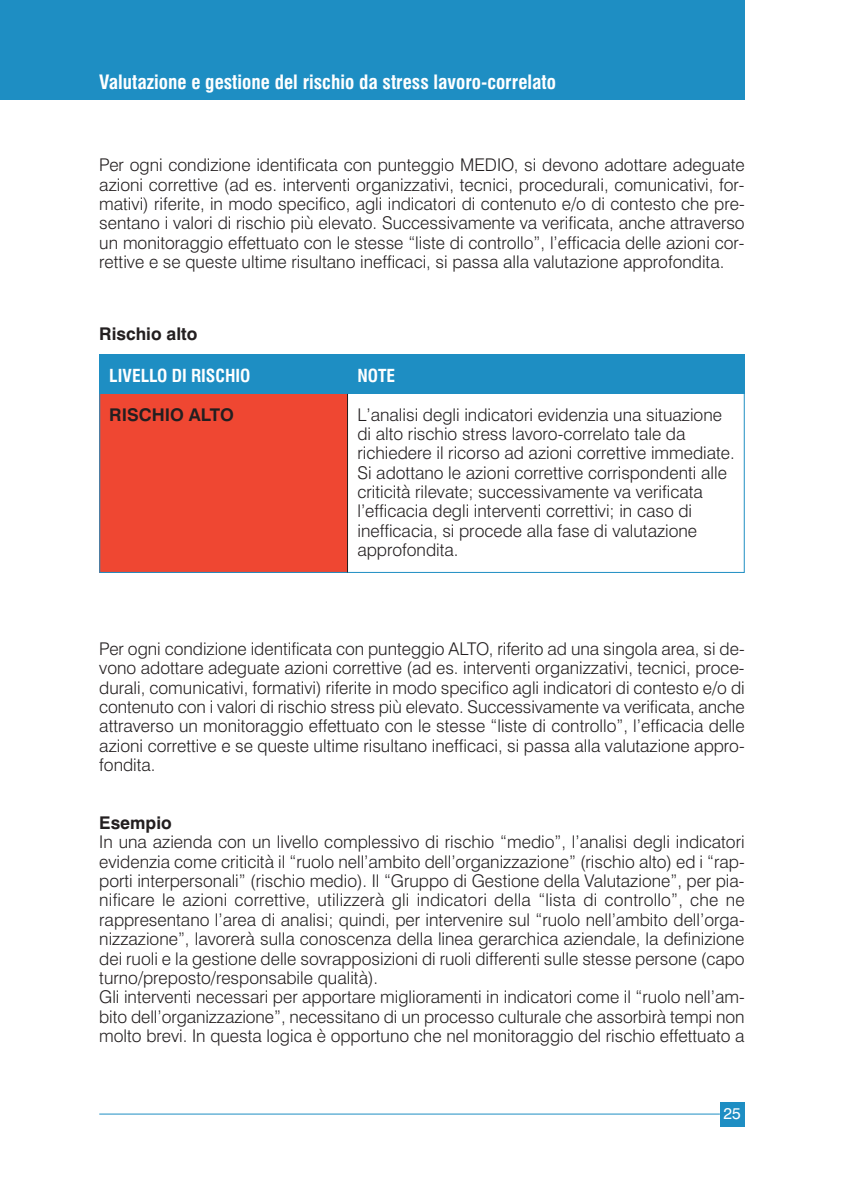
<style>
.page{position:relative;width:844px;height:1191px;background:#fff}
.page>*{position:absolute;margin:0;border:0;box-sizing:border-box;transform-origin:0 0}
.t1{font:700 condensed 19.25px "Swiss 721 BT";color:#fff}
.t2{font:300 17.5px/19.4px "Swiss 721 BT";color:#231f20;text-align:justify}
.t3{font:700 17.5px "Swiss 721 BT";color:#231f20}
.t4{font:700 condensed 17.5px "Swiss 721 BT";color:#fff}
.t5{font:15.75px "Swiss 721 BT";color:#fff}
</style>
<div class="page">
<div style="left:719px;top:1101px;width:25px;height:25px;background:#1e8ec3"></div>
<hr style="left:99px;top:1113px;width:620px;height:1px;background:#1e8ec3">
<div style="left:0;top:1px;width:744px;height:98px;background:#1e8ec3"></div>
<div style="left:99px;top:394px;width:248px;height:179px;background:#ef4732"></div>
<div style="left:99px;top:354px;width:645px;height:40px;background:#1e8ec3"></div>
<div style="left:99px;top:354px;width:645px;height:219px;border:1px solid #1e8ec3"></div>
<hr style="left:347px;top:394px;width:1px;height:178px;background:#231f20">
<p class="t1" style="left:99px;top:70px;width:458px">Valutazione e gestione del rischio da stress lavoro-correlato</p>
<p class="t2" style="left:99px;top:155px;width:646px">Per ogni condizione identificata con punteggio MEDIO, si devono adottare adeguate azioni correttive (ad es. interventi organizzativi, tecnici, procedurali, comunicativi, for&shy;mativi) riferite, in modo specifico, agli indicatori di contenuto e/o di contesto che pre&shy;sentano i valori di rischio più elevato. Successivamente va verificata, anche attraverso un monitoraggio effettuato con le stesse “liste di controllo”, l’efficacia delle azioni cor&shy;rettive e se queste ultime risultano inefficaci, si passa alla valutazione approfondita.</p>
<p class="t3" style="left:99px;top:323px;width:100px">Rischio alto</p>
<p class="t4" style="left:109px;top:365px;width:143px">LIVELLO DI RISCHIO</p>
<p class="t4" style="left:357px;top:365px;width:39px">NOTE</p>
<p class="t3" style="left:109px;top:404px;width:126px">RISCHIO ALTO</p>
<p class="t2" style="left:357px;top:404px;width:379px;text-align:left">L’analisi degli indicatori evidenzia una situazione di alto rischio stress lavoro-correlato tale da richiedere il ricorso ad azioni correttive immediate.<br>Si adottano le azioni correttive corrispondenti alle criticità rilevate; successivamente va verificata l’efficacia degli interventi correttivi; in caso di inefficacia, si procede alla fase di valutazione approfondita.</p>
<p class="t2" style="left:99px;top:639px;width:646px">Per ogni condizione identificata con punteggio ALTO, riferito ad una singola area, si de&shy;vono adottare adeguate azioni correttive (ad es. interventi organizzativi, tecnici, proce&shy;durali, comunicativi, formativi) riferite in modo specifico agli indicatori di contesto e/o di contenuto con i valori di rischio stress più elevato. Successivamente va verificata, anche attraverso un monitoraggio effettuato con le stesse “liste di controllo”, l’efficacia delle azioni correttive e se queste ultime risultano inefficaci, si passa alla valutazione appro&shy;fondita.</p>
<p class="t3" style="left:99px;top:812px;width:74px">Esempio</p>
<p class="t2" style="left:99px;top:832px;width:647px;text-align:left">In una azienda con un livello complessivo di rischio “medio”, l’analisi degli indicatori evidenzia come criticità il “ruolo nell’ambito dell’organizzazione” (rischio alto) ed i “rap&shy;porti interpersonali” (rischio medio). Il “Gruppo di Gestione della Valutazione”, per pia&shy;nificare le azioni correttive, utilizzerà gli indicatori della “lista di controllo”, che ne rappresentano l’area di analisi; quindi, per intervenire sul “ruolo nell’ambito dell’orga&shy;nizzazione”, lavorerà sulla conoscenza della linea gerarchica aziendale, la definizione dei ruoli e la gestione delle sovrapposizioni di ruoli differenti sulle stesse persone (capo turno/preposto/responsabile qualità).<br>Gli interventi necessari per apportare miglioramenti in indicatori come il “ruolo nell’am&shy;bito dell’organizzazione”, necessitano di un processo culturale che assorbirà tempi non molto brevi. In questa logica è opportuno che nel monitoraggio del rischio effettuato a</p>
<p class="t5" style="left:723px;top:1103px;width:19px">25</p>
</div>
